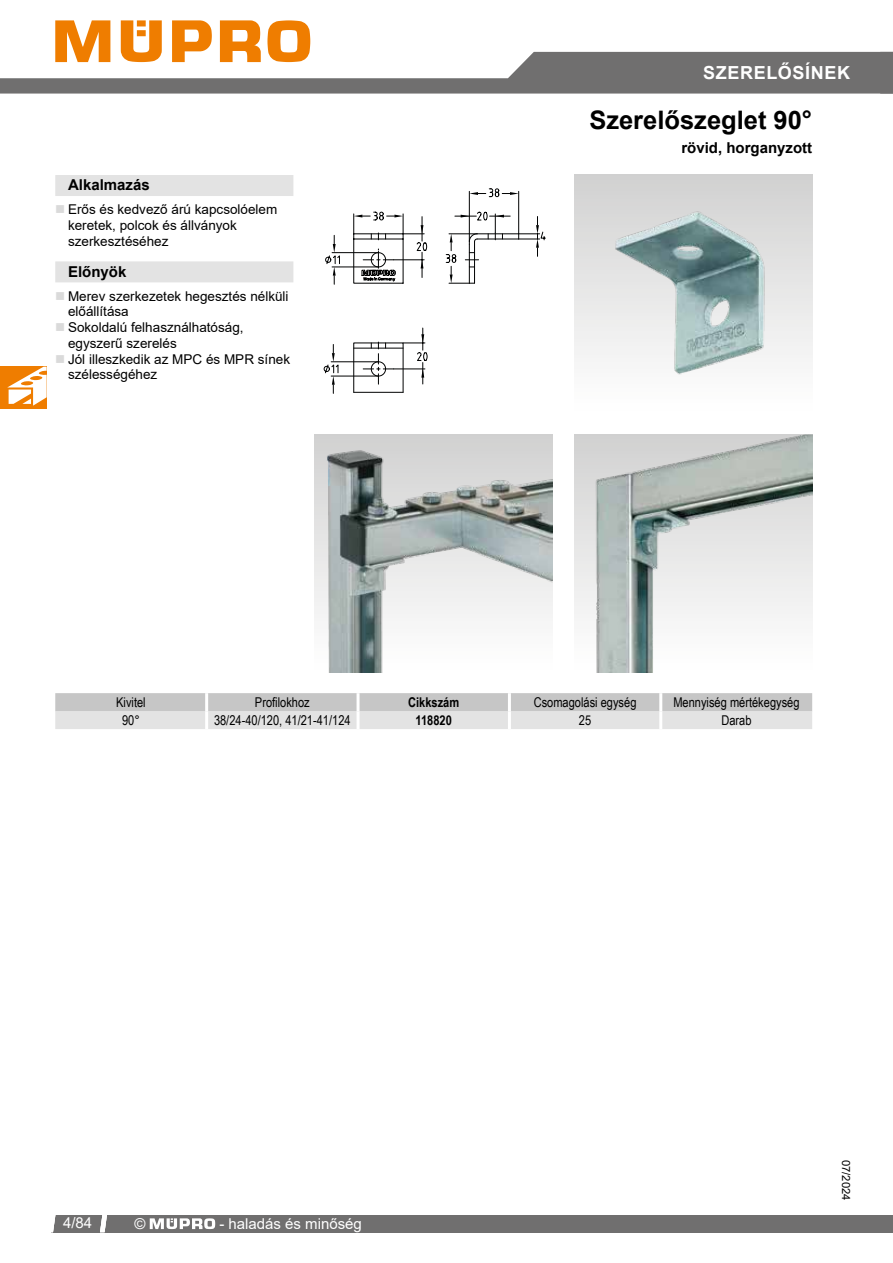
<style>
.page{position:relative;width:893px;height:1263px;background:#fff}
.page>*{position:absolute;margin:0;border:0;box-sizing:border-box;transform-origin:0 0}
.t1{font:700 25.5px "Arial";color:#000}
.t2{font:700 18px "Arial";letter-spacing:.035em;color:#fff}
.t3{font:700 15px "Arial";color:#000}
.t4{font:15px "Arial";color:#fff}
.t5{font:13.5px/15.8px "Arial";color:#000}
.t6{font:13.5px "Arial Narrow";color:#000}
.t7{font:700 13.5px "Arial Narrow";color:#000}
.t8{font:11.25px "Arial";color:#000}
</style>
<div class="page">
<svg style="left:0;top:20px;width:893px;height:74px"></svg>
<div style="left:51px;top:1215px;width:842px;height:17px;background:#706f6f"></div>
<svg style="left:51px;top:1215px;width:4px;height:17px"></svg>
<svg style="left:100px;top:1215px;width:7px;height:17px"></svg>
<svg style="left:150px;top:1218px;width:65px;height:11px"></svg>
<div style="left:55px;top:175px;width:238px;height:21px;background:#e3e3e3"></div>
<div style="left:55px;top:261px;width:238px;height:21px;background:#e3e3e3"></div>
<img style="left:574px;top:175px;width:238px;height:200px">
<svg style="left:323px;top:188px;width:223px;height:205px"></svg>
<img style="left:574px;top:434px;width:238px;height:238px">
<img style="left:315px;top:434px;width:238px;height:238px">
<svg style="left:55px;top:693px;width:757px;height:36px;background:#d4d4d4"></svg>
<hr style="left:205px;top:693px;width:3px;height:18px;background:#fff">
<hr style="left:357px;top:693px;width:3px;height:18px;background:#fff">
<hr style="left:508px;top:693px;width:3px;height:18px;background:#fff">
<hr style="left:659px;top:693px;width:3px;height:18px;background:#fff">
<hr style="left:205px;top:711px;width:3px;height:18px;background:#fff">
<hr style="left:357px;top:711px;width:3px;height:18px;background:#fff">
<hr style="left:508px;top:711px;width:3px;height:18px;background:#fff">
<hr style="left:659px;top:711px;width:3px;height:18px;background:#fff">
<div style="left:0;top:367px;width:47px;height:42px;background:#ef7d00"></div>
<svg style="left:7px;top:367px;width:40px;height:39px"></svg>
<h2 class="t2" style="left:703px;top:60px;width:148px">SZERELŐSÍNEK</h2>
<p class="t3" style="left:68px;top:174px;width:83px">Alkalmazás</p>
<p class="t5" style="left:68px;top:201px;width:211px">Erős és kedvező árú kapcsolóelem keretek, polcok és állványok szerkesztéséhez</p>
<p class="t3" style="left:68px;top:261px;width:60px">Előnyök</p>
<p class="t5" style="left:68px;top:288px;width:224px">Merev szerkezetek hegesztés nélküli előállítása<br>Sokoldalú felhasználhatóság, egyszerű szerelés<br>Jól illeszkedik az MPC és MPR sínek szélességéhez</p>
<h1 class="t1" style="left:589px;top:102px;width:224px">Szerelőszeglet 90°</h1>
<p class="t3" style="left:681px;top:138px;width:132px">rövid, horganyzott</p>
<p class="t6" style="left:116px;top:692px;width:31px">Kivitel</p>
<p class="t6" style="left:255px;top:692px;width:56px">Profilokhoz</p>
<p class="t7" style="left:408px;top:692px;width:53px">Cikkszám</p>
<p class="t6" style="left:534px;top:692px;width:104px">Csomagolási egység</p>
<p class="t6" style="left:673px;top:692px;width:128px">Mennyiség mértékegység</p>
<p class="t6" style="left:122px;top:710px;width:19px">90°</p>
<p class="t6" style="left:214px;top:710px;width:138px">38/24-40/120, 41/21-41/124</p>
<p class="t7" style="left:416px;top:710px;width:38px">118820</p>
<p class="t6" style="left:579px;top:710px;width:14px">25</p>
<p class="t6" style="left:721px;top:710px;width:32px">Darab</p>
<p class="t4" style="left:63px;top:1213px;width:31px">4/84</p>
<p class="t4" style="left:135px;top:1213px;width:13px">©</p>
<p class="t4" style="left:219px;top:1213px;width:144px">- haladás és minőség</p>
<p class="t8" style="left:854px;top:1160px;width:42px;rotate:90deg">07/2024</p>
</div>
